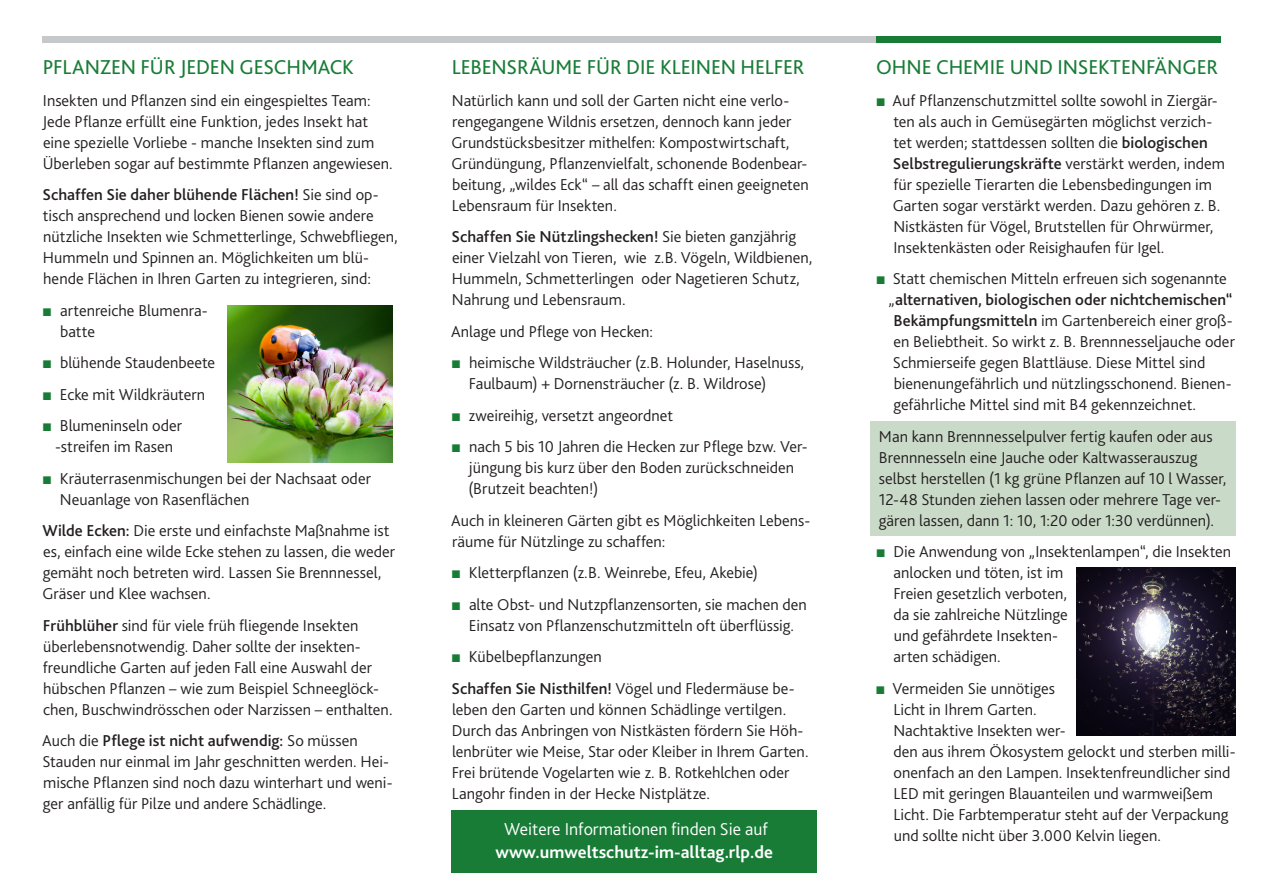
<style>
.page{position:relative;width:1263px;height:893px;background:#fff}
.page>*{position:absolute;margin:0;border:0;box-sizing:border-box;transform-origin:0 0}
.Überschrift_1{font:21px "Bliss 2";letter-spacing:-.005em;color:#187c36}
.t1{font:700 18px/23.1px "Bliss 2";color:#fff;text-align:center}
.Fließtext{font:300 16.5px/21px "Bliss 2";color:#231f20}
.t2{font:500 16.5px "Bliss 2";color:#231f20}
.s1{font-weight:500}
.s2{font-family:"Arial";font-weight:400;color:#187c36}
.s3{font-weight:300}
</style>
<div class="page">
<div style="left:43px;top:36px;width:833px;height:7px;background:#c7c8ca"></div>
<div style="left:876px;top:36px;width:344px;height:7px;background:#187c36"></div>
<div style="left:451px;top:810px;width:366px;height:63px;background:#187c36"></div>
<div style="left:870px;top:422px;width:366px;height:114px;background:#cadac8"></div>
<img style="left:228px;top:305px;width:164px;height:157px">
<img style="left:1076px;top:568px;width:160px;height:168px">
<p class="Überschrift_1" style="left:43px;top:54px;width:313px">PFLANZEN FÜR JEDEN GESCHMACK</p>
<p class="Fließtext" style="left:42px;top:89px;width:352px">Insekten und Pflanzen sind ein eingespieltes Team:<br>Jede Pflanze erfüllt eine Funktion, jedes Insekt hat eine spezielle Vorliebe - manche Insekten sind zum Überleben sogar auf bestimmte Pflanzen angewiesen.</p>
<p class="Fließtext" style="left:42px;top:184px;width:357px"><span class="s1">Schaffen Sie daher blühende Flächen!</span> Sie sind op&shy;tisch ansprechend und locken Bienen sowie andere nützliche Insekten wie Schmetterlinge, Schwebfliegen, Hummeln und Spinnen an. Möglichkeiten um blü&shy;hende Flächen in Ihren Garten zu integrieren, sind:</p>
<p class="Fließtext" style="left:60px;top:299px;width:149px;text-indent:-18px"><span class="s2">■</span> artenreiche Blumenra&shy;batte</p>
<p class="Fließtext" style="left:42px;top:352px;width:175px"><span class="s2">■</span> blühende Staudenbeete</p>
<p class="Fließtext" style="left:42px;top:383px;width:165px"><span class="s2">■</span> Ecke mit Wildkräutern</p>
<p class="Fließtext" style="left:42px;top:415px;width:142px;text-align:center"><span class="s2">■</span> Blumeninseln oder -streifen im Rasen</p>
<p class="Fließtext" style="left:60px;top:467px;width:313px;text-indent:-18px"><span class="s2">■</span> Kräuterrasenmischungen bei der Nachsaat oder<br>Neuanlage von Rasenflächen</p>
<p class="Fließtext" style="left:42px;top:520px;width:354px"><span class="s1">Wilde Ecken:</span> Die erste und einfachste Maßnahme ist es, einfach eine wilde Ecke stehen zu lassen, die weder gemäht noch betreten wird. Lassen Sie Brennnessel, Gräser und Klee wachsen.</p>
<p class="Fließtext" style="left:43px;top:614px;width:351px"><span class="s1">Frühblüher</span> sind für viele früh fliegende Insekten überlebensnotwendig. Daher sollte der insekten&shy;freundliche Garten auf jeden Fall eine Auswahl der hübschen Pflanzen – wie zum Beispiel Schneeglöck&shy;chen, Buschwindrösschen oder Narzissen – enthalten.</p>
<p class="Fließtext" style="left:42px;top:730px;width:352px">Auch die <span class="s1">Pflege ist nicht aufwendig:</span> So müssen Stauden nur einmal im Jahr geschnitten werden. Hei&shy;mische Pflanzen sind noch dazu winterhart und weni&shy;ger anfällig für Pilze und andere Schädlinge.</p>
<p class="Überschrift_1" style="left:452px;top:54px;width:354px">LEBENSRÄUME FÜR DIE KLEINEN HELFER</p>
<p class="Fließtext" style="left:451px;top:89px;width:359px">Natürlich kann und soll der Garten nicht eine verlo&shy;rengegangene Wildnis ersetzen, dennoch kann jeder Grundstücksbesitzer mithelfen: Kompostwirtschaft, Gründüngung, Pflanzenvielfalt, schonende Bodenbear&shy;beitung, „wildes Eck“ – all das schafft einen geeigneten Lebensraum für Insekten.</p>
<p class="Fließtext" style="left:451px;top:226px;width:362px"><span class="s1">Schaffen Sie Nützlingshecken!</span> Sie bieten ganzjährig einer Vielzahl von Tieren, wie z.B. Vögeln, Wildbienen, Hummeln, Schmetterlingen oder Nagetieren Schutz, Nahrung und Lebensraum.</p>
<p class="Fließtext" style="left:451px;top:320px;width:203px">Anlage und Pflege von Hecken:</p>
<p class="Fließtext" style="left:469px;top:352px;width:337px;text-indent:-18px"><span class="s2">■</span> heimische Wildsträucher (z.B. Holunder, Haselnuss,<br>Faulbaum) + Dornensträucher (z. B. Wildrose)</p>
<p class="Fließtext" style="left:451px;top:404px;width:223px"><span class="s2">■</span> zweireihig, versetzt angeordnet</p>
<p class="Fließtext" style="left:468px;top:436px;width:341px;text-indent:-17px"><span class="s2">■</span> nach 5 bis 10 Jahren die Hecken zur Pflege bzw. Ver&shy;jüngung bis kurz über den Boden zurückschneiden (Brutzeit beachten!)</p>
<p class="Fließtext" style="left:451px;top:509px;width:361px">Auch in kleineren Gärten gibt es Möglichkeiten Lebens&shy;räume für Nützlinge zu schaffen:</p>
<p class="Fließtext" style="left:451px;top:562px;width:308px"><span class="s2">■</span> Kletterpflanzen (z.B. Weinrebe, Efeu, Akebie)</p>
<p class="Fließtext" style="left:451px;top:593px;width:357px;text-align:center"><span class="s2">■</span> alte Obst- und Nutzpflanzensorten, sie machen den<br>Einsatz von Pflanzenschutzmitteln oft überflüssig.</p>
<p class="Fließtext" style="left:451px;top:646px;width:152px"><span class="s2">■</span> Kübelbepflanzungen</p>
<p class="Fließtext" style="left:451px;top:677px;width:359px"><span class="s1">Schaffen Sie Nisthilfen!</span> Vögel und Fledermäuse be&shy;leben den Garten und können Schädlinge vertilgen.<br>Durch das Anbringen von Nistkästen fördern Sie Höh&shy;lenbrüter wie Meise, Star oder Kleiber in Ihrem Garten.<br>Frei brütende Vogelarten wie z. B. Rotkehlchen oder Langohr finden in der Hecke Nistplätze.</p>
<p class="t1" style="left:496px;top:817px;width:279px"><span class="s3">Weitere Informationen finden Sie auf </span>www.umweltschutz-im-alltag.rlp.de</p>
<p class="Überschrift_1" style="left:876px;top:54px;width:344px">OHNE CHEMIE UND INSEKTENFÄNGER</p>
<p class="Fließtext" style="left:893px;top:89px;width:334px;text-indent:-17px"><span class="s2">■</span> Auf Pflanzenschutzmittel sollte sowohl in Ziergär&shy;ten als auch in Gemüsegärten möglichst verzich&shy;tet werden; stattdessen sollten die <span class="s1">biologischen Selbstregulierungskräfte</span> verstärkt werden, indem für spezielle Tierarten die Lebensbedingungen im Garten sogar verstärkt werden. Dazu gehören z. B.<br>Nistkästen für Vögel, Brutstellen für Ohrwürmer, Insektenkästen oder Reisighaufen für Igel.</p>
<p class="Fließtext" style="left:876px;top:268px;width:353px"><span class="s2">■</span> Statt chemischen Mitteln erfreuen sich sogenannte</p>
<p class="t2" style="left:888px;top:290px;width:345px"><span class="s3">„</span>alternativen, biologischen oder nichtchemischen“</p>
<p class="Fließtext" style="left:893px;top:310px;width:341px"><span class="s1">Bekämpfungsmitteln</span> im Gartenbereich einer groß-</p>
<p class="Fließtext" style="left:893px;top:331px;width:343px">en Beliebtheit. So wirkt z. B. Brennnesseljauche oder</p>
<p class="Fließtext" style="left:893px;top:352px;width:314px">Schmierseife gegen Blattläuse. Diese Mittel sind</p>
<p class="Fließtext" style="left:894px;top:373px;width:339px">bienenungefährlich und nützlingsschonend. Bienen-</p>
<p class="Fließtext" style="left:893px;top:394px;width:304px">gefährliche Mittel sind mit B4 gekennzeichnet.</p>
<p class="Fließtext" style="left:879px;top:425px;width:349px">Man kann Brennnesselpulver fertig kaufen oder aus Brennnesseln eine Jauche oder Kaltwasserauszug selbst herstellen (1 kg grüne Pflanzen auf 10 l Wasser, 12-48 Stunden ziehen lassen oder mehrere Tage ver&shy;gären lassen, dann 1: 10, 1:20 oder 1:30 verdünnen).</p>
<p class="Fließtext" style="left:893px;top:541px;width:339px;text-indent:-18px"><span class="s2">■</span> Die Anwendung von „Insektenlampen“, die Insekten anlocken und töten, ist im<br>Freien gesetzlich verboten,<br>da sie zahlreiche Nützlinge<br>und gefährdete Insekten-<br>arten schädigen.</p>
<p class="Fließtext" style="left:893px;top:677px;width:344px;text-indent:-18px"><span class="s2">■</span> Vermeiden Sie unnötiges<br>Licht in Ihrem Garten.<br>Nachtaktive Insekten wer-<br>den aus ihrem Ökosystem gelockt und sterben milli&shy;onenfach an den Lampen. Insektenfreundlicher sind LED mit geringen Blauanteilen und warmweißem Licht. Die Farbtemperatur steht auf der Verpackung und sollte nicht über 3.000 Kelvin liegen.</p>
</div>
